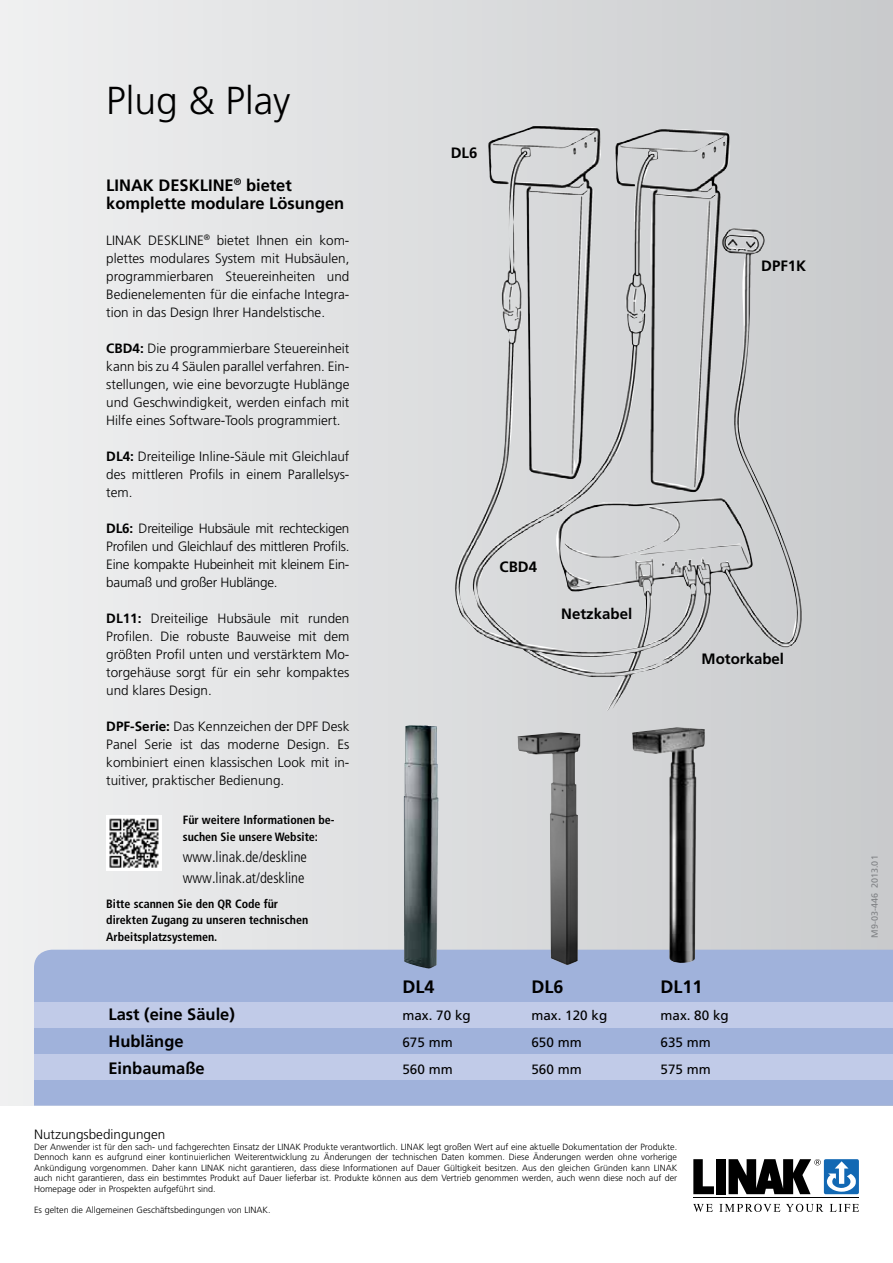
<style>
.page{position:relative;width:893px;height:1263px;background:#fff}
.page>*{position:absolute;margin:0;border:0;box-sizing:border-box;transform-origin:0 0}
.t1{font:300 39px "Frutiger LT Std";color:#000}
.t2{font:700 18px "Frutiger LT Std";color:#000}
.t3{font:700 16.5px/18px "Frutiger LT Std";color:#000}
.t4{font:300 condensed 15px/21px "Frutiger LT Pro";color:#000}
.t5{font:700 15px "Frutiger LT Std";color:#000}
.t6{font:300 13.5px/18px "Frutiger LT Std";color:#000;text-align:justify}
.t7{font:13.5px "Frutiger LT Std";color:#000}
.t8{font:700 condensed 12px/16.5px "Frutiger LT Pro";color:#000}
.t9{font:300 9px/10.5px "Frutiger LT Std";color:#000;text-align:justify}
.t10{font:9px "Frutiger LT Std";color:#808285}
.s1{font-weight:700}
</style>
<div class="page">
<div style="left:0;top:0;width:893px;height:1106px;background:linear-gradient(to right,#f0f0f1,#c8cacc)"></div>
<div style="left:34px;top:950px;width:859px;height:156px;background:#a0b2db"></div>
<div style="left:34px;top:1002px;width:859px;height:26px;background:#c1cbe8"></div>
<div style="left:34px;top:1055px;width:859px;height:25px;background:#c1cbe8"></div>
<img style="left:517px;top:732px;width:63px;height:233px">
<img style="left:632px;top:727px;width:73px;height:236px">
<svg style="left:693px;top:1159px;width:21px;height:35px"></svg>
<div style="left:716px;top:1159px;width:9px;height:35px;background:#000"></div>
<svg style="left:693px;top:1204px;width:20px;height:8px"></svg>
<svg style="left:719px;top:1204px;width:61px;height:8px"></svg>
<svg style="left:786px;top:1204px;width:37px;height:8px"></svg>
<svg style="left:830px;top:1204px;width:29px;height:8px"></svg>
<hr style="left:693px;top:1197px;width:166px;height:1px;background:#000">
<svg style="left:729px;top:1159px;width:130px;height:35px"></svg>
<img style="left:404px;top:725px;width:34px;height:244px">
<img style="left:106px;top:815px;width:56px;height:56px">
<img style="left:454px;top:125px;width:356px;height:586px">
<h1 class="t1" style="left:106px;top:79px;width:186px">Plug &amp; Play</h1>
<p class="t3" style="left:106px;top:176px;width:240px">LINAK DESKLINE<sup>®</sup> bietet komplette modulare Lösungen</p>
<p class="t6" style="left:106px;top:231px;width:245px">LINAK DESKLINE<sup>®</sup> bietet Ihnen ein kom&shy;plettes modulares System mit Hubsäulen, programmierbaren Steuereinheiten und Bedienelementen für die einfache Integra&shy;tion in das Design Ihrer Handelstische.</p>
<p class="t6" style="left:106px;top:339px;width:245px"><span class="s1">CBD4:</span> Die programmierbare Steuereinheit kann bis zu 4 Säulen parallel verfahren. Ein&shy;stellungen, wie eine bevorzugte Hublänge und Geschwindigkeit, werden einfach mit Hilfe eines Software-Tools programmiert.</p>
<p class="t6" style="left:106px;top:447px;width:245px"><span class="s1">DL4:</span> Dreiteilige Inline-Säule mit Gleichlauf des mittleren Profils in einem Parallelsys&shy;tem.</p>
<p class="t6" style="left:106px;top:519px;width:245px"><span class="s1">DL6:</span> Dreiteilige Hubsäule mit rechteckigen Profilen und Gleichlauf des mittleren Profils.<br>Eine kompakte Hubeinheit mit kleinem Ein&shy;baumaß und großer Hublänge.</p>
<p class="t6" style="left:106px;top:609px;width:245px"><span class="s1">DL11:</span> Dreiteilige Hubsäule mit runden Profilen. Die robuste Bauweise mit dem größten Profil unten und verstärktem Mo&shy;torgehäuse sorgt für ein sehr kompaktes und klares Design.</p>
<p class="t6" style="left:106px;top:717px;width:245px"><span class="s1">DPF-Serie:</span> Das Kennzeichen der DPF Desk Panel Serie ist das moderne Design. Es kombiniert einen klassischen Look mit in&shy;tuitiver, praktischer Bedienung.</p>
<p class="t8" style="left:183px;top:812px;width:153px">Für weitere Informationen be&shy;suchen Sie unsere Website:</p>
<p class="t4" style="left:183px;top:846px;width:126px">www.linak.de/deskline www.linak.at/deskline</p>
<p class="t8" style="left:106px;top:895px;width:204px">Bitte scannen Sie den QR Code für direkten Zugang zu unseren technischen<br>Arbeitsplatzsystemen.</p>
<p class="t5" style="left:451px;top:144px;width:28px">DL6</p>
<p class="t5" style="left:761px;top:257px;width:47px">DPF1K</p>
<p class="t5" style="left:500px;top:557px;width:39px">CBD4</p>
<p class="t5" style="left:561px;top:605px;width:72px">Netzkabel</p>
<p class="t5" style="left:702px;top:650px;width:84px">Motorkabel</p>
<h2 class="t2" style="left:402px;top:976px;width:34px">DL4</h2>
<h2 class="t2" style="left:531px;top:976px;width:34px">DL6</h2>
<h2 class="t2" style="left:660px;top:976px;width:44px">DL11</h2>
<p class="t3" style="left:108px;top:1005px;width:128px">Last (eine Säule)</p>
<p class="t7" style="left:402px;top:1007px;width:70px">max. 70 kg</p>
<p class="t7" style="left:531px;top:1007px;width:77px">max. 120 kg</p>
<p class="t7" style="left:660px;top:1007px;width:70px">max. 80 kg</p>
<p class="t3" style="left:108px;top:1032px;width:77px">Hublänge</p>
<p class="t7" style="left:402px;top:1034px;width:52px">675 mm</p>
<p class="t7" style="left:531px;top:1034px;width:52px">650 mm</p>
<p class="t7" style="left:660px;top:1034px;width:52px">635 mm</p>
<p class="t3" style="left:108px;top:1059px;width:98px">Einbaumaße</p>
<p class="t7" style="left:402px;top:1061px;width:52px">560 mm</p>
<p class="t7" style="left:531px;top:1061px;width:52px">560 mm</p>
<p class="t7" style="left:660px;top:1061px;width:52px">575 mm</p>
<p class="t6" style="left:34px;top:1126px;width:133px">Nutzungsbedingungen</p>
<p class="t9" style="left:34px;top:1141px;width:645px">Der Anwender ist für den sach- und fachgerechten Einsatz der LINAK Produkte verantwortlich. LINAK legt großen Wert auf eine aktuelle Dokumentation der Produkte.<br>Dennoch kann es aufgrund einer kontinuierlichen Weiterentwicklung zu Änderungen der technischen Daten kommen. Diese Änderungen werden ohne vorherige Ankündigung vorgenommen. Daher kann LINAK nicht garantieren, dass diese Informationen auf Dauer Gültigkeit besitzen. Aus den gleichen Gründen kann LINAK auch nicht garantieren, dass ein bestimmtes Produkt auf Dauer lieferbar ist. Produkte können aus dem Vertrieb genommen werden, auch wenn diese noch auf der Homepage oder in Prospekten aufgeführt sind.</p>
<p class="t9" style="left:34px;top:1204px;width:238px">Es gelten die Allgemeinen Geschäftsbedingungen von LINAK.</p>
<p class="t10" style="left:869px;top:937px;width:84px;rotate:-90deg">M9-03-446 2013.01</p>
</div>
